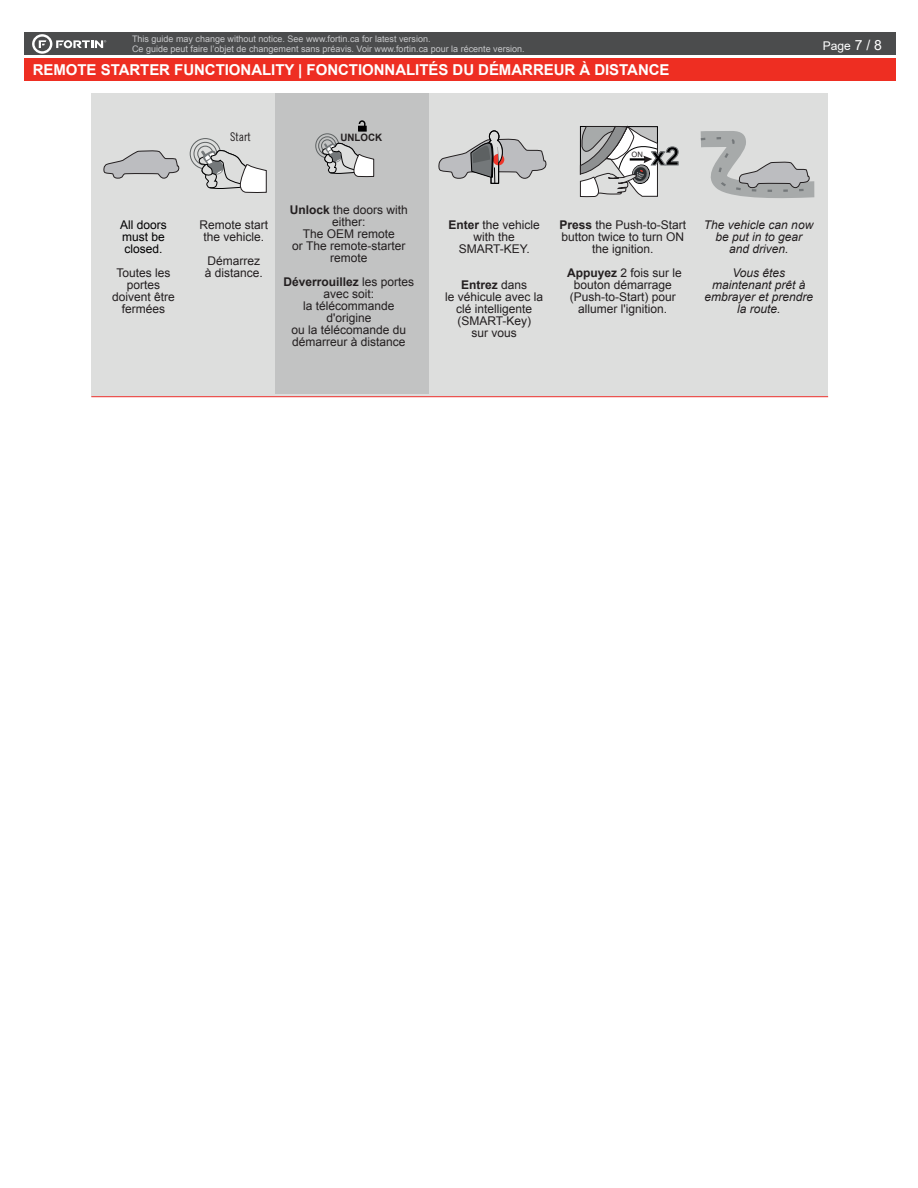
<style>
.page{position:relative;width:918px;height:1188px;background:#fff}
.page>*{position:absolute;margin:0;border:0;box-sizing:border-box;transform-origin:0 0}
.t1{font:700 25.35px "Arial";color:#000001}
.t2{font:700 15px "Arial";letter-spacing:-.005em;color:#fff}
.t3{font:12px/12px "Arial";color:#231f20;text-align:center}
.t4{font:italic 12px/12px "Arial";color:#231f20;text-align:center}
.t5{font:12px/12px "Arial";color:#000001}
.t6{font:12px "Arial";color:#fff}
.t7{font:12px "Trade Gothic LT Std Cn 18";color:#231f20}
.t8{font:700 10.2px "Arial";color:#231f20;scale:.96 1}
.t9{font:9px/9.8px "Arial";color:#c7c8ca}
.s1{font-size:13.95px}
.s2{font-weight:700}
</style>
<div class="page">
<div style="left:91px;top:94px;width:737px;height:303px;background:#dddedd"></div>
<div style="left:197px;top:146px;width:16px;height:16px;border:1px solid #5d6162;border-radius:50%"></div>
<div style="left:190px;top:138px;width:31px;height:31px;border:1px solid #5d6162;border-radius:50%"></div>
<div style="left:194px;top:142px;width:23px;height:23px;border:1px solid #5d6162;border-radius:50%"></div>
<svg style="left:199px;top:150px;width:68px;height:43px"></svg>
<svg style="left:103px;top:150px;width:77px;height:29px"></svg>
<svg style="left:700px;top:131px;width:115px;height:67px"></svg>
<hr style="left:91px;top:396px;width:737px;height:1px;background:#ee2f2c">
<svg style="left:438px;top:130px;width:109px;height:54px"></svg>
<div style="left:275px;top:94px;width:154px;height:300px;background:#c2c3c3"></div>
<div style="left:321px;top:140px;width:12px;height:12px;border:1px solid #5d6162;border-radius:50%"></div>
<div style="left:315px;top:134px;width:24px;height:24px;border:1px solid #5d6162;border-radius:50%"></div>
<div style="left:318px;top:137px;width:18px;height:18px;border:1px solid #5d6162;border-radius:50%"></div>
<svg style="left:322px;top:143px;width:52px;height:34px"></svg>
<svg style="left:358px;top:120px;width:8px;height:11px"></svg>
<div style="left:24px;top:33px;width:872px;height:22px;background:#4b4c4d"></div>
<div style="left:24px;top:58px;width:872px;height:23px;background:#ee2e22"></div>
<svg style="left:32px;top:34px;width:74px;height:20px"></svg>
<svg style="left:580px;top:125px;width:98px;height:73px"></svg>
<p class="t9" style="left:132px;top:34px;width:394px">This guide may change without notice. See www.fortin.ca for latest version.<br>Ce guide peut faire l’objet de changement sans préavis. Voir www.fortin.ca pour la récente version.</p>
<p class="t2" style="left:33px;top:59px;width:638px">REMOTE STARTER FUNCTIONALITY | FONCTIONNALITÉS DU DÉMARREUR À DISTANCE</p>
<p class="t6" style="left:823px;top:38px;width:61px">Page <span class="s1">7 / 8</span></p>
<p class="t5" style="left:120px;top:219px;width:48px">All doors must be closed.</p>
<p class="t3" style="left:112px;top:267px;width:64px">Toutes les portes doivent être fermées</p>
<p class="t7" style="left:230px;top:129px;width:22px">Start</p>
<p class="t8" style="left:340px;top:130px;width:45px">UNLOCK</p>
<p class="t3" style="left:200px;top:219px;width:70px">Remote start the vehicle.</p>
<p class="t3" style="left:205px;top:255px;width:60px;text-align:left">Démarrez à distance.</p>
<p class="t3" style="left:290px;top:204px;width:120px"><span class="s2">Unlock</span> the doors with either:<br>The OEM remote<br>or The remote-starter remote</p>
<p class="t3" style="left:284px;top:276px;width:132px"><span class="s2">Déverrouillez</span> les portes avec soit:<br>la télécommande d'origine<br>ou la télécomande du démarreur à distance</p>
<h1 class="t1" style="left:651px;top:138px;width:30px">x2</h1>
<p class="t3" style="left:449px;top:218px;width:93px"><span class="s2">Enter</span> the vehicle with the<br>SMART-KEY.</p>
<p class="t3" style="left:445px;top:278px;width:100px"><span class="s2">Entrez</span> dans<br>le véhicule avec la clé intelligente (SMART-Key)<br>sur vous</p>
<p class="t3" style="left:559px;top:218px;width:128px"><span class="s2">Press</span> the Push-to-Start button twice to turn ON the ignition.</p>
<p class="t3" style="left:567px;top:266px;width:116px"><span class="s2">Appuyez</span> 2 fois sur le bouton démarrage (Push-to-Start) pour allumer l'ignition.</p>
<p class="t4" style="left:704px;top:219px;width:111px">The vehicle can now be put in to gear and driven.</p>
<p class="t4" style="left:704px;top:267px;width:110px">Vous êtes maintenant prêt à embrayer et prendre la route.</p>
</div>
